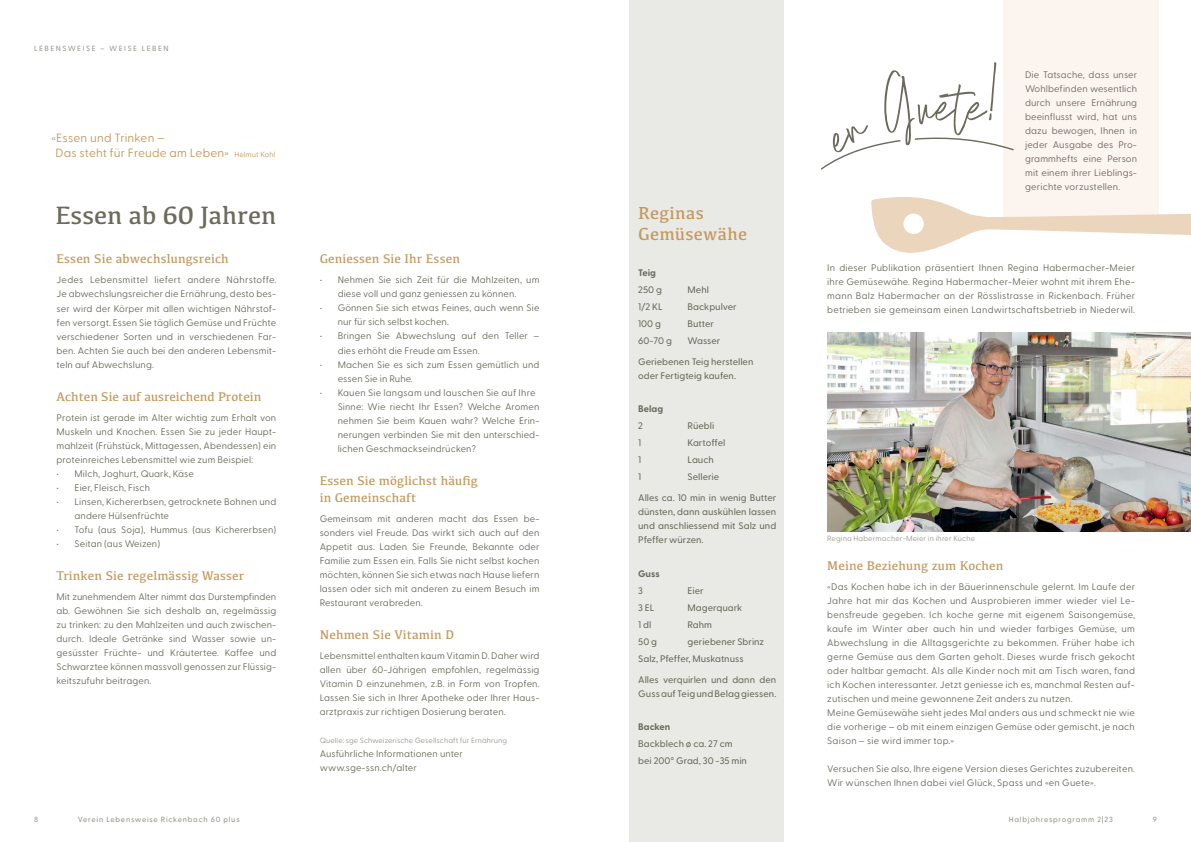
<style>
.page{position:relative;width:1191px;height:842px;background:#fff}
.page>*{position:absolute;margin:0;border:0;box-sizing:border-box;transform-origin:0 0}
.t1{font:26px "Kefa";color:#6b6a5c}
.t2{font:18px "Kefa";letter-spacing:.02em;color:#c4995d}
.t3{font:13px "Kefa";letter-spacing:.01em;color:#c4995d}
.t4{font:12px "Greycliff CF";letter-spacing:.015em;color:#c4995d}
.t5{font:9.5px/14px "Greycliff CF";letter-spacing:.01em;color:#6b6a5c}
.t6{font:500 9.5px/14px "Greycliff CF";color:#6b6a5c;text-align:justify}
.t7{font:9.5px "Greycliff CF";letter-spacing:.03em;color:#6b6a5c}
.t8{font:700 9.5px "Greycliff CF";color:#6b6a5c}
.t9{font:7.5px "Greycliff CF";letter-spacing:.01em;color:#9a988f}
.t10{font:500 7.5px "Greycliff CF";letter-spacing:.1em;color:#949287}
.t11{font:500 7.5px "Greycliff CF";letter-spacing:.2em;color:#9a988f}
.s1{font-size:7.5px}
</style>
<div class="page">
<img style="left:827px;top:333px;width:364px;height:199px">
<div style="left:629px;top:0;width:155px;height:842px;background:#e9e9e6"></div>
<div style="left:1003px;top:0;width:156px;height:226px;background:#fcf4ee"></div>
<svg style="left:871px;top:197px;width:320px;height:56px"></svg>
<svg style="left:821px;top:137px;width:193px;height:33px"></svg>
<p class="t11" style="left:34px;top:43px;width:136px">LEBENSWEISE – WEISE LEBEN</p>
<p class="t4" style="left:51px;top:129px;width:115px">«Essen und Trinken –</p>
<p class="t4" style="left:56px;top:144px;width:221px">Das steht für Freude am Leben» <span class="s1">Helmut Kohl</span></p>
<p class="t1" style="left:55px;top:199px;width:222px">Essen ab 60 Jahren</p>
<p class="t3" style="left:57px;top:251px;width:174px">Essen Sie abwechslungsreich</p>
<p class="t7" style="left:57px;top:273px;width:221px">Jedes Lebensmittel liefert andere Nährstoffe.</p>
<p class="t5" style="left:57px;top:286px;width:221px;text-align:justify">Je abwechslungsreicher die Ernährung, desto bes&shy;ser wird der Körper mit allen wichtigen Nährstof&shy;fen versorgt. Essen Sie täglich Gemüse und Früchte verschiedener Sorten und in verschiedenen Far&shy;ben. Achten Sie auch bei den anderen Lebensmit&shy;teln auf Abwechslung.</p>
<p class="t3" style="left:57px;top:388px;width:206px">Achten Sie auf ausreichend Protein</p>
<p class="t5" style="left:57px;top:409px;width:221px">Protein ist gerade im Alter wichtig zum Erhalt von<br>Muskeln und Knochen. Essen Sie zu jeder Haupt-</p>
<p class="t5" style="left:57px;top:437px;width:221px">mahlzeit (Frühstück, Mittagessen, Abendessen) ein proteinreiches Lebensmittel wie zum Beispiel:</p>
<p class="t5" style="left:57px;top:465px;width:139px">• Milch, Joghurt, Quark, Käse</p>
<p class="t5" style="left:57px;top:479px;width:95px">• Eier, Fleisch, Fisch</p>
<p class="t5" style="left:75px;top:493px;width:203px;text-indent:-18px">• Linsen, Kichererbsen, getrocknete Bohnen und andere Hülsenfrüchte</p>
<p class="t5" style="left:57px;top:521px;width:221px">• Tofu (aus Soja), Hummus (aus Kichererbsen)</p>
<p class="t5" style="left:57px;top:535px;width:105px">• Seitan (aus Weizen)</p>
<p class="t3" style="left:57px;top:567px;width:189px">Trinken Sie regelmässig Wasser</p>
<p class="t5" style="left:57px;top:588px;width:221px;text-align:justify">Mit zunehmendem Alter nimmt das Durstempfinden ab. Gewöhnen Sie sich deshalb an, regelmässig zu trinken: zu den Mahlzeiten und auch zwischen&shy;durch. Ideale Getränke sind Wasser sowie un&shy;gesüsster Früchte- und Kräutertee. Kaffee und Schwarztee können massvoll genossen zur Flüssig&shy;keitszufuhr beitragen.</p>
<p class="t3" style="left:320px;top:251px;width:142px">Geniessen Sie Ihr Essen</p>
<p class="t5" style="left:320px;top:272px;width:221px;text-align:center">• Nehmen Sie sich Zeit für die Mahlzeiten, um diese voll und ganz geniessen zu können.</p>
<p class="t5" style="left:338px;top:300px;width:203px;text-indent:-18px">• Gönnen Sie sich etwas Feines, auch wenn Sie nur für sich selbst kochen.</p>
<p class="t5" style="left:338px;top:328px;width:203px;text-indent:-18px">• Bringen Sie Abwechslung auf den Teller – dies erhöht die Freude am Essen.</p>
<p class="t5" style="left:338px;top:356px;width:203px;text-indent:-18px">• Machen Sie es sich zum Essen gemütlich und essen Sie in Ruhe.</p>
<p class="t5" style="left:338px;top:384px;width:203px;text-indent:-18px">• Kauen Sie langsam und lauschen Sie auf Ihre Sinne: Wie riecht Ihr Essen? Welche Aromen nehmen Sie beim Kauen wahr? Welche Erin&shy;nerungen verbinden Sie mit den unterschied&shy;lichen Geschmackseindrücken?</p>
<p class="t3" style="left:320px;top:472px;width:160px">Essen Sie möglichst häufig</p>
<p class="t3" style="left:320px;top:489px;width:98px">in Gemeinschaft</p>
<p class="t5" style="left:320px;top:510px;width:221px;text-align:justify">Gemeinsam mit anderen macht das Essen be&shy;sonders viel Freude. Das wirkt sich auch auf den Appetit aus. Laden Sie Freunde, Bekannte oder Familie zum Essen ein. Falls Sie nicht selbst kochen möchten, können Sie sich etwas nach Hause liefern lassen oder sich mit anderen zu einem Besuch im Restaurant verabreden.</p>
<p class="t3" style="left:320px;top:626px;width:136px">Nehmen Sie Vitamin D</p>
<p class="t5" style="left:320px;top:647px;width:221px;text-align:justify">Lebensmittel enthalten kaum Vitamin D. Daher wird allen über 60-Jährigen empfohlen, regelmässig Vitamin D einzunehmen, z.B. in Form von Tropfen.<br>Lassen Sie sich in Ihrer Apotheke oder Ihrer Haus&shy;arztpraxis zur richtigen Dosierung beraten.</p>
<p class="t9" style="left:320px;top:734px;width:189px">Quelle: sge Schweizerische Gesellschaft für Ernährung</p>
<p class="t5" style="left:320px;top:745px;width:145px">Ausführliche Informationen unter</p>
<p class="t5" style="left:320px;top:759px;width:99px">www.sge-ssn.ch/alter</p>
<p class="t2" style="left:638px;top:202px;width:67px">Reginas</p>
<p class="t2" style="left:638px;top:223px;width:110px">Gemüsewähe</p>
<p class="t8" style="left:638px;top:265px;width:19px">Teig</p>
<p class="t6" style="left:638px;top:282px;width:25px">250 g</p>
<p class="t6" style="left:687px;top:282px;width:23px">Mehl</p>
<p class="t6" style="left:638px;top:299px;width:26px">1/2 KL</p>
<p class="t6" style="left:687px;top:299px;width:51px">Backpulver</p>
<p class="t6" style="left:638px;top:316px;width:24px">100 g</p>
<p class="t6" style="left:687px;top:316px;width:28px">Butter</p>
<p class="t6" style="left:638px;top:333px;width:35px">60-70 g</p>
<p class="t6" style="left:687px;top:333px;width:34px">Wasser</p>
<p class="t6" style="left:638px;top:354px;width:117px">Geriebenen Teig herstellen</p>
<p class="t6" style="left:638px;top:368px;width:99px">oder Fertigteig kaufen.</p>
<p class="t8" style="left:638px;top:402px;width:26px">Belag</p>
<p class="t6" style="left:638px;top:418px;width:6px">2</p>
<p class="t6" style="left:687px;top:418px;width:28px">Rüebli</p>
<p class="t6" style="left:638px;top:435px;width:4px">1</p>
<p class="t6" style="left:687px;top:435px;width:39px">Kartoffel</p>
<p class="t6" style="left:638px;top:452px;width:4px">1</p>
<p class="t6" style="left:687px;top:452px;width:28px">Lauch</p>
<p class="t6" style="left:638px;top:469px;width:4px">1</p>
<p class="t6" style="left:687px;top:469px;width:33px">Sellerie</p>
<p class="t6" style="left:638px;top:490px;width:140px">Alles ca. 10 min in wenig Butter dünsten, dann auskühlen lassen und anschliessend mit Salz und Pfeffer würzen.</p>
<p class="t8" style="left:638px;top:566px;width:23px">Guss</p>
<p class="t6" style="left:638px;top:583px;width:6px">3</p>
<p class="t6" style="left:687px;top:583px;width:18px">Eier</p>
<p class="t6" style="left:638px;top:600px;width:18px">3 EL</p>
<p class="t6" style="left:687px;top:600px;width:56px">Magerquark</p>
<p class="t6" style="left:638px;top:617px;width:15px">1 dl</p>
<p class="t6" style="left:687px;top:617px;width:26px">Rahm</p>
<p class="t6" style="left:638px;top:634px;width:20px">50 g</p>
<p class="t6" style="left:687px;top:634px;width:78px">geriebener Sbrinz</p>
<p class="t6" style="left:638px;top:651px;width:107px">Salz, Pfeffer, Muskatnuss</p>
<p class="t6" style="left:638px;top:672px;width:140px">Alles verquirlen und dann den<br>Guss auf Teig und Belag giessen.</p>
<p class="t8" style="left:638px;top:720px;width:34px">Backen</p>
<p class="t6" style="left:638px;top:736px;width:96px">Backblech ø ca. 27 cm</p>
<p class="t6" style="left:638px;top:753px;width:110px">bei 200° Grad, 30 -35 min</p>
<p class="t5" style="left:1025px;top:67px;width:114px">Die Tatsache, dass unser<br>Wohlbefinden wesentlich</p>
<p class="t5" style="left:1025px;top:95px;width:113px;text-align:justify">durch unsere Ernährung beeinflusst wird, hat uns dazu bewogen, Ihnen in</p>
<p class="t5" style="left:1025px;top:137px;width:113px">jeder Ausgabe des Pro&shy;grammhefts eine Person</p>
<p class="t5" style="left:1025px;top:165px;width:113px">mit einem ihrer Lieblings&shy;gerichte vorzustellen.</p>
<p class="t5" style="left:827px;top:260px;width:309px">In dieser Publikation präsentiert Ihnen Regina Habermacher-Meier</p>
<p class="t5" style="left:827px;top:274px;width:309px">ihre Gemüsewähe. Regina Habermacher-Meier wohnt mit ihrem Ehe-</p>
<p class="t5" style="left:827px;top:288px;width:309px">mann Balz Habermacher an der Rösslistrasse in Rickenbach. Früher betrieben sie gemeinsam einen Landwirtschaftsbetrieb in Niederwil.</p>
<p class="t9" style="left:827px;top:532px;width:149px">Regina Habermacher-Meier in ihrer Küche</p>
<p class="t3" style="left:827px;top:557px;width:178px">Meine Beziehung zum Kochen</p>
<p class="t5" style="left:827px;top:578px;width:309px;text-align:justify">«Das Kochen habe ich in der Bäuerinnenschule gelernt. Im Laufe der Jahre hat mir das Kochen und Ausprobieren immer wieder viel Le&shy;bensfreude gegeben. Ich koche gerne mit eigenem Saisongemüse,</p>
<p class="t5" style="left:827px;top:620px;width:309px">kaufe im Winter aber auch hin und wieder farbiges Gemüse, um</p>
<p class="t5" style="left:827px;top:634px;width:309px;text-align:justify">Abwechslung in die Alltagsgerichte zu bekommen. Früher habe ich gerne Gemüse aus dem Garten geholt. Dieses wurde frisch gekocht oder haltbar gemacht. Als alle Kinder noch mit am Tisch waren, fand ich Kochen interessanter. Jetzt geniesse ich es, manchmal Resten auf&shy;zutischen und meine gewonnene Zeit anders zu nutzen.</p>
<p class="t5" style="left:827px;top:704px;width:309px;text-align:justify">Meine Gemüsewähe sieht jedes Mal anders aus und schmeckt nie wie die vorherige – ob mit einem einzigen Gemüse oder gemischt, je nach Saison – sie wird immer top.»</p>
<p class="t5" style="left:827px;top:760px;width:309px">Versuchen Sie also, Ihre eigene Version dieses Gerichtes zuzubereiten.</p>
<p class="t5" style="left:827px;top:774px;width:270px">Wir wünschen Ihnen dabei viel Glück, Spass und «en Guete».</p>
<p class="t11" style="left:34px;top:814px;width:6px">8</p>
<p class="t10" style="left:78px;top:814px;width:163px">Verein Lebensweise Rickenbach 60 plus</p>
<p class="t10" style="left:1008px;top:814px;width:106px">Halbjahresprogramm 2|23</p>
<p class="t10" style="left:1152px;top:814px;width:6px">9</p>
</div>
